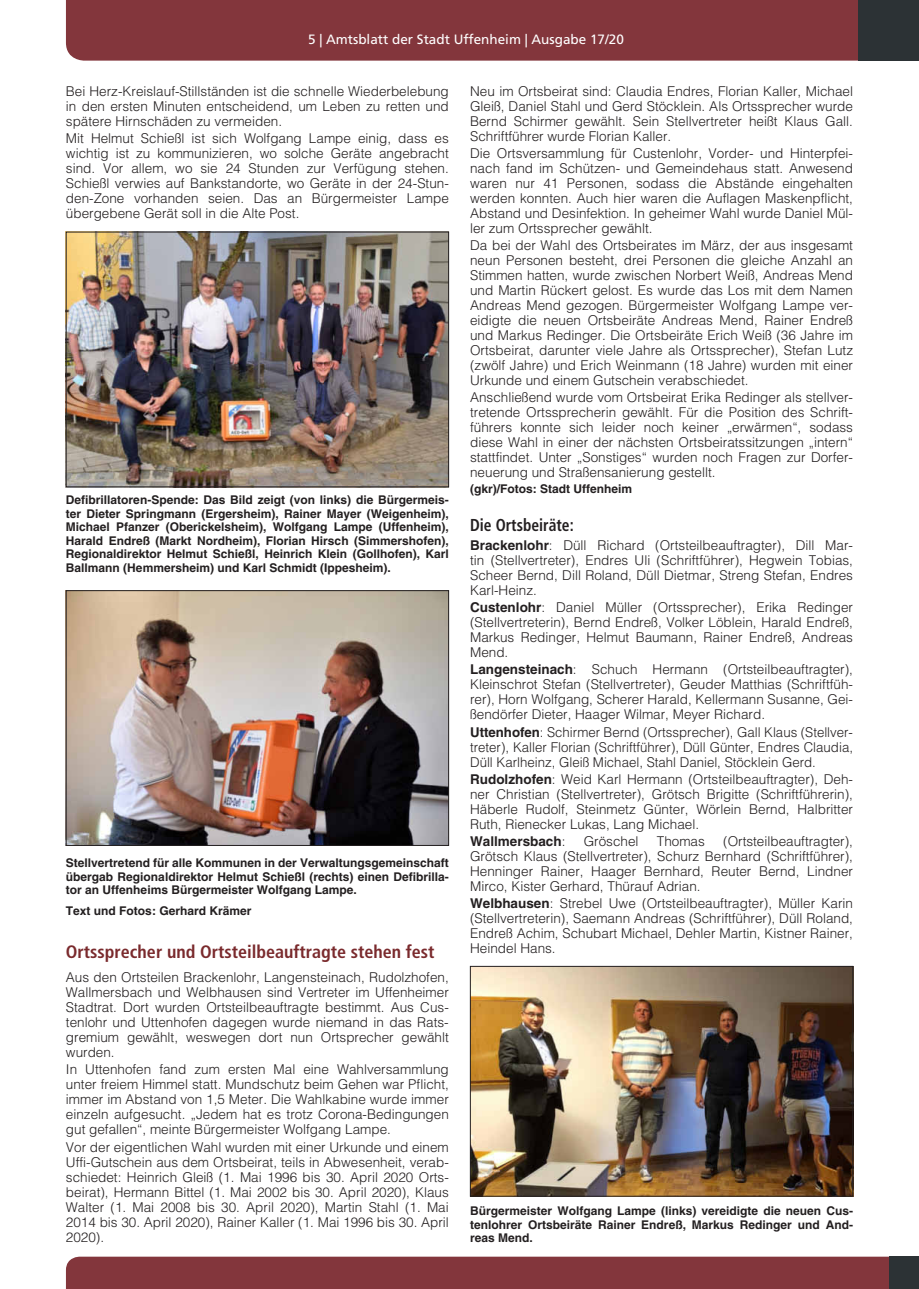
<style>
.page{position:relative;width:919px;height:1289px;background:#fff}
.page>*{position:absolute;margin:0;border:0;box-sizing:border-box;transform-origin:0 0}
.t1{font:700 condensed 18px "Frutiger LT";color:#7a2a2d}
.t2{font:700 condensed 17.25px "Frutiger LT";color:#231f20;scale:.9 1}
.t3{font:300 13.5px/15px "Helvetica LT";color:#231f20;text-align:justify}
.t4{font:13.5px "Frutiger LT";color:#fff}
.t5{font:700 13.5px "Helvetica LT";color:#231f20}
.t6{font:700 12px/13.5px "Helvetica LT";color:#231f20;text-align:justify}
.s1{font-weight:700}
.s2{font-weight:300}
</style>
<div class="page">
<div style="left:66px;top:1256px;width:823px;height:32px;background:#83363c"></div>
<div style="left:889px;top:1256px;width:29px;height:32px;background:#2c3235"></div>
<div style="left:66px;top:0;width:792px;height:61px;background:#83363c"></div>
<div style="left:858px;top:0;width:60px;height:61px;background:#2c3235"></div>
<img style="left:472px;top:968px;width:379px;height:226px">
<div style="left:470px;top:966px;width:383px;height:230px;border:1px solid #231f20"></div>
<img style="left:68px;top:234px;width:379px;height:251px">
<div style="left:66px;top:232px;width:383px;height:255px;border:1px solid #231f20"></div>
<img style="left:68px;top:592px;width:379px;height:251px">
<div style="left:66px;top:590px;width:383px;height:255px;border:1px solid #231f20"></div>
<p class="t4" style="left:308px;top:32px;width:317px">5 | Amtsblatt der Stadt Uffenheim | Ausgabe 17/20</p>
<p class="t3" style="left:470px;top:83px;width:384px">Neu im Ortsbeirat sind: Claudia Endres, Florian Kaller, Michael Gleiß, Daniel Stahl und Gerd Stöcklein. Als Ortssprecher wurde Bernd Schirmer gewählt. Sein Stellvertreter heißt Klaus Gall.<br>Schriftführer wurde Florian Kaller.</p>
<p class="t3" style="left:470px;top:146px;width:384px">Die Ortsversammlung für Custenlohr, Vorder- und Hinterpfei&shy;nach fand im Schützen- und Gemeindehaus statt. Anwesend waren nur 41 Personen, sodass die Abstände eingehalten werden konnten. Auch hier waren die Auflagen Maskenpflicht, Abstand und Desinfektion. In geheimer Wahl wurde Daniel Mül&shy;ler zum Ortssprecher gewählt.</p>
<p class="t3" style="left:470px;top:238px;width:384px">Da bei der Wahl des Ortsbeirates im März, der aus insgesamt neun Personen besteht, drei Personen die gleiche Anzahl an Stimmen hatten, wurde zwischen Norbert Weiß, Andreas Mend und Martin Rückert gelost. Es wurde das Los mit dem Namen Andreas Mend gezogen. Bürgermeister Wolfgang Lampe ver&shy;eidigte die neuen Ortsbeiräte Andreas Mend, Rainer Endreß und Markus Redinger. Die Ortsbeiräte Erich Weiß (36 Jahre im Ortsbeirat, darunter viele Jahre als Ortssprecher), Stefan Lutz (zwölf Jahre) und Erich Weinmann (18 Jahre) wurden mit einer Urkunde und einem Gutschein verabschiedet.</p>
<p class="t3" style="left:470px;top:390px;width:384px">Anschließend wurde vom Ortsbeirat Erika Redinger als stellver&shy;tretende Ortssprecherin gewählt. Für die Position des Schrift&shy;führers konnte sich leider noch keiner „erwärmen“, sodass diese Wahl in einer der nächsten Ortsbeiratssitzungen „intern“ stattfindet. Unter „Sonstiges“ wurden noch Fragen zur Dorfer&shy;neuerung und Straßensanierung gestellt.</p>
<p class="t6" style="left:470px;top:482px;width:163px">(gkr)/Fotos: Stadt Uffenheim</p>
<p class="t2" style="left:470px;top:514px;width:117px">Die Ortsbeiräte:</p>
<p class="t3" style="left:470px;top:537px;width:384px"><span class="s1">Brackenlohr</span>: Düll Richard (Ortsteilbeauftragter), Dill Mar&shy;tin (Stellvertreter), Endres Uli (Schriftführer), Hegwein Tobias, Scheer Bernd, Dill Roland, Düll Dietmar, Streng Stefan, Endres Karl-Heinz.</p>
<p class="t3" style="left:470px;top:599px;width:384px"><span class="s1">Custenlohr</span>: Daniel Müller (Ortssprecher), Erika Redinger (Stellvertreterin), Bernd Endreß, Volker Löblein, Harald Endreß, Markus Redinger, Helmut Baumann, Rainer Endreß, Andreas Mend.</p>
<p class="t3" style="left:470px;top:662px;width:384px"><span class="s1">Langensteinach</span>: Schuch Hermann (Ortsteilbeauftragter), Kleinschrot Stefan (Stellvertreter), Geuder Matthias (Schriftfüh&shy;rer), Horn Wolfgang, Scherer Harald, Kellermann Susanne, Gei&shy;ßendörfer Dieter, Haager Wilmar, Meyer Richard.</p>
<p class="t3" style="left:470px;top:724px;width:384px"><span class="s1">Uttenhofen</span>: Schirmer Bernd (Ortssprecher), Gall Klaus (Stellver&shy;treter), Kaller Florian (Schriftführer), Düll Günter, Endres Claudia, Düll Karlheinz, Gleiß Michael, Stahl Daniel, Stöcklein Gerd.</p>
<p class="t3" style="left:470px;top:771px;width:384px"><span class="s1">Rudolzhofen</span>: Weid Karl Hermann (Ortsteilbeauftragter), Deh&shy;ner Christian (Stellvertreter), Grötsch Brigitte (Schriftführerin), Häberle Rudolf, Steinmetz Günter, Wörlein Bernd, Halbritter Ruth, Rienecker Lukas, Lang Michael.</p>
<p class="t5" style="left:470px;top:832px;width:97px">Wallmersbach<span class="s2">:</span></p>
<p class="t3" style="left:583px;top:833px;width:56px">Gröschel</p>
<p class="t3" style="left:656px;top:833px;width:50px">Thomas</p>
<p class="t3" style="left:66px;top:83px;width:384px">Bei Herz-Kreislauf-Stillständen ist die schnelle Wiederbelebung in den ersten Minuten entscheidend, um Leben zu retten und spätere Hirnschäden zu vermeiden.</p>
<p class="t3" style="left:66px;top:131px;width:384px">Mit Helmut Schießl ist sich Wolfgang Lampe einig, dass es wichtig ist zu kommunizieren, wo solche Geräte angebracht sind. Vor allem, wo sie 24 Stunden zur Verfügung stehen.<br>Schießl verwies auf Bankstandorte, wo Geräte in der 24-Stun&shy;den-Zone vorhanden seien. Das an Bürgermeister Lampe übergebene Gerät soll in die Alte Post.</p>
<p class="t6" style="left:66px;top:493px;width:384px">Defibrillatoren-Spende: Das Bild zeigt (von links) die Bürgermeis&shy;ter Dieter Springmann (Ergersheim), Rainer Mayer (Weigenheim), Michael Pfanzer (Oberickelsheim), Wolfgang Lampe (Uffenheim), Harald Endreß (Markt Nordheim), Florian Hirsch (Simmershofen), Regionaldirektor Helmut Schießl, Heinrich Klein (Gollhofen), Karl Ballmann (Hemmersheim) und Karl Schmidt (Ippesheim).</p>
<p class="t3" style="left:470px;top:833px;width:384px;text-indent:253px">(Ortsteilbeauftragter), Grötsch Klaus (Stellvertreter), Schurz Bernhard (Schriftführer), Henninger Rainer, Haager Bernhard, Reuter Bernd, Lindner Mirco, Kister Gerhard, Thürauf Adrian.</p>
<p class="t3" style="left:470px;top:895px;width:384px"><span class="s1">Welbhausen</span>: Strebel Uwe (Ortsteilbeauftragter), Müller Karin (Stellvertreterin), Saemann Andreas (Schriftführer), Düll Roland, Endreß Achim, Schubart Michael, Dehler Martin, Kistner Rainer, Heindel Hans.</p>
<p class="t6" style="left:66px;top:855px;width:384px">Stellvertretend für alle Kommunen in der Verwaltungsgemeinschaft übergab Regionaldirektor Helmut Schießl (rechts) einen Defibrilla&shy;tor an Uffenheims Bürgermeister Wolfgang Lampe.</p>
<p class="t6" style="left:66px;top:904px;width:187px">Text und Fotos: Gerhard Krämer</p>
<h1 class="t1" style="left:66px;top:941px;width:370px">Ortssprecher und Ortsteilbeauftragte stehen fest</h1>
<p class="t3" style="left:66px;top:969px;width:384px">Aus den Ortsteilen Brackenlohr, Langensteinach, Rudolzhofen, Wallmersbach und Welbhausen sind Vertreter im Uffenheimer Stadtrat. Dort wurden Ortsteilbeauftragte bestimmt. Aus Cus&shy;tenlohr und Uttenhofen dagegen wurde niemand in das Rats&shy;gremium gewählt, weswegen dort nun Ortsprecher gewählt wurden.</p>
<p class="t3" style="left:66px;top:1061px;width:384px">In Uttenhofen fand zum ersten Mal eine Wahlversammlung unter freiem Himmel statt. Mundschutz beim Gehen war Pflicht, immer im Abstand von 1,5 Meter. Die Wahlkabine wurde immer einzeln aufgesucht. „Jedem hat es trotz Corona-Bedingungen gut gefallen“, meinte Bürgermeister Wolfgang Lampe.</p>
<p class="t3" style="left:66px;top:1139px;width:384px">Vor der eigentlichen Wahl wurden mit einer Urkunde und einem Uffi-Gutschein aus dem Ortsbeirat, teils in Abwesenheit, verab&shy;schiedet: Heinrich Gleiß (1. Mai 1996 bis 30. April 2020 Orts&shy;beirat), Hermann Bittel (1. Mai 2002 bis 30. April 2020), Klaus Walter (1. Mai 2008 bis 30. April 2020), Martin Stahl (1. Mai 2014 bis 30. April 2020), Rainer Kaller (1. Mai 1996 bis 30. April 2020).</p>
<p class="t6" style="left:470px;top:1203px;width:384px">Bürgermeister Wolfgang Lampe (links) vereidigte die neuen Cus&shy;tenlohrer Ortsbeiräte Rainer Endreß, Markus Redinger und And&shy;reas Mend.</p>
</div>
